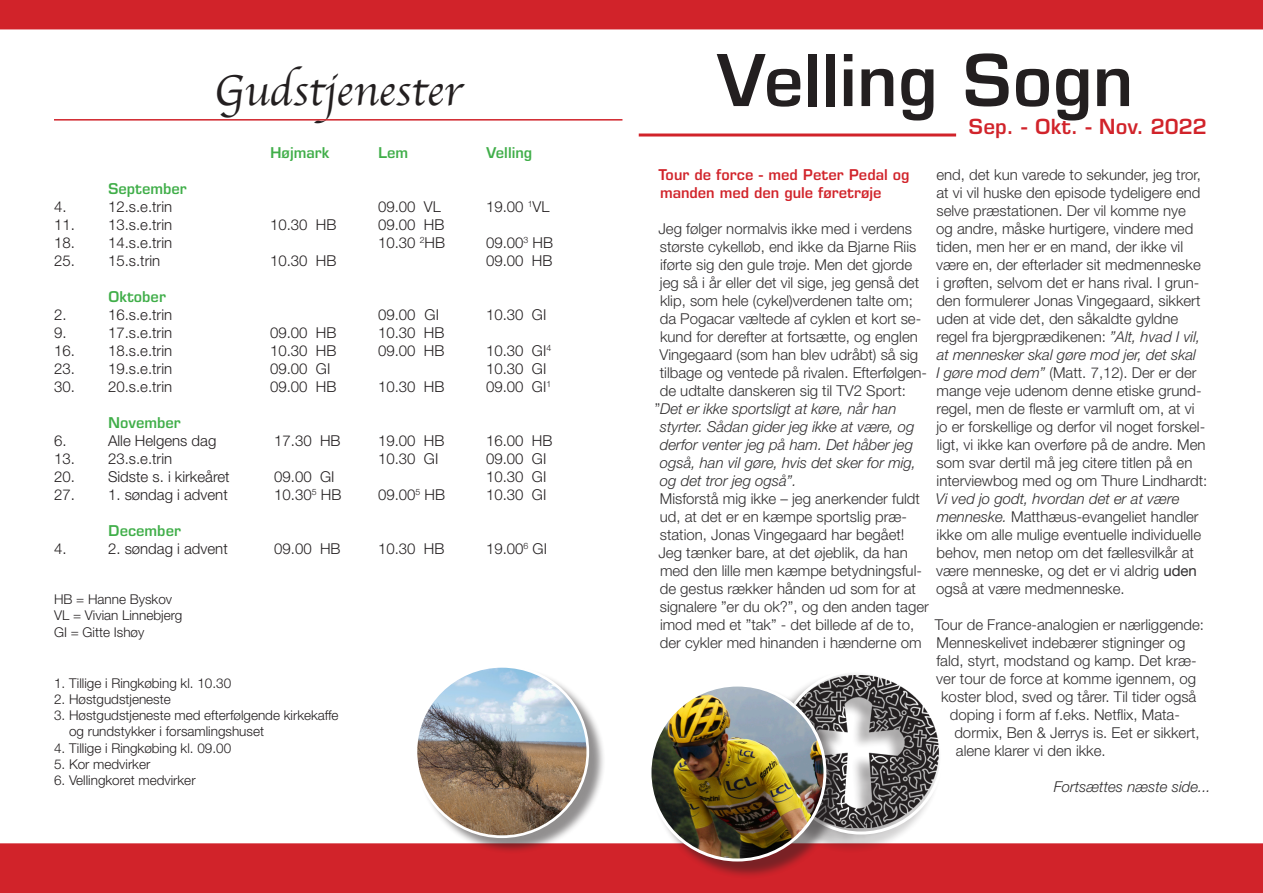
<style>
.page{position:relative;width:1263px;height:893px;background:#fff}
.page>*{position:absolute;margin:0;border:0;box-sizing:border-box;transform-origin:0 0}
.Velling_sogn{font:600 72px "Eurostile LT Std";color:#231f20}
.t1{font:45px "Apple Chancery";color:#231f20}
.udgivelse{font:600 21px "Eurostile LT Std";color:#d1232a}
.Brødtekst{font:300 15px/18px "Helvetica Neue LT Std";color:#312f30}
.t2{font:300 15px "Helvetica Neue LT Std";color:#231f20}
.Brødtekst-2{font:italic 300 15px "Helvetica Neue LT Std";color:#312f30}
.Brødtekst-3{font:600 15px/18px "Eurostile LT Std";color:#d1232a}
.t3{font:600 15px "Eurostile LT Std";color:#40ae49}
.side_1_info{font:300 13.5px/16.2px "Helvetica Neue LT Std";color:#231f20}
.s1{font-style:normal}
.s2{font-style:italic}
.s3{font-weight:400}
</style>
<div class="page">
<hr style="left:54px;top:119px;width:568px;height:2px;background:#d1232a">
<div style="left:0;top:843px;width:1263px;height:50px;background:#d1232a"></div>
<hr style="left:639px;top:134px;width:317px;height:3px;background:#d1232a">
<div style="left:0;top:0;width:1263px;height:29px;background:#d1232a"></div>
<div style="left:417px;top:667px;width:189px;height:187px;background:#231f20;opacity:.5"></div>
<img style="left:417px;top:667px;width:171px;height:168px">
<div style="left:760px;top:671px;width:182px;height:182px;background:#231f20;opacity:.5"></div>
<img style="left:779px;top:675px;width:163px;height:153px">
<div style="left:651px;top:686px;width:193px;height:193px;background:#231f20;opacity:.5"></div>
<img style="left:650px;top:685px;width:175px;height:175px;border-radius:87px">
<p class="t1" style="left:214px;top:54px;width:249px">Gudstjenester</p>
<p class="t3" style="left:108px;top:179px;width:80px">September</p>
<p class="t3" style="left:270px;top:143px;width:61px">Højmark</p>
<p class="t3" style="left:378px;top:143px;width:31px">Lem</p>
<p class="t3" style="left:486px;top:143px;width:48px">Velling</p>
<p class="t2" style="left:54px;top:197px;width:14px">4.</p>
<p class="t2" style="left:108px;top:197px;width:66px">12.s.e.trin</p>
<p class="t2" style="left:378px;top:197px;width:64px">09.00 VL</p>
<p class="t2" style="left:486px;top:197px;width:65px">19.00 <sup>1</sup>VL</p>
<p class="t2" style="left:54px;top:215px;width:120px">11. 13.s.e.trin</p>
<p class="t2" style="left:270px;top:215px;width:68px">10.30 HB</p>
<p class="t2" style="left:378px;top:215px;width:68px">09.00 HB</p>
<p class="t2" style="left:54px;top:233px;width:120px">18. 14.s.e.trin</p>
<p class="t2" style="left:378px;top:233px;width:69px">10.30 <sup>2</sup>HB</p>
<p class="t2" style="left:486px;top:233px;width:69px">09.00<sup>3</sup> HB</p>
<p class="t2" style="left:54px;top:251px;width:108px">25. 15.s.trin</p>
<p class="t2" style="left:270px;top:251px;width:68px">10.30 HB</p>
<p class="t2" style="left:486px;top:251px;width:68px">09.00 HB</p>
<p class="t3" style="left:108px;top:287px;width:60px">Oktober</p>
<p class="t2" style="left:54px;top:305px;width:14px">2.</p>
<p class="t2" style="left:108px;top:305px;width:66px">16.s.e.trin</p>
<p class="t2" style="left:378px;top:305px;width:63px">09.00 GI</p>
<p class="t2" style="left:486px;top:305px;width:62px">10.30 GI</p>
<p class="t2" style="left:54px;top:323px;width:14px">9.</p>
<p class="t2" style="left:108px;top:323px;width:66px">17.s.e.trin</p>
<p class="t2" style="left:270px;top:323px;width:68px">09.00 HB</p>
<p class="t2" style="left:378px;top:323px;width:68px">10.30 HB</p>
<p class="t2" style="left:54px;top:341px;width:120px">16. 18.s.e.trin</p>
<p class="t2" style="left:270px;top:341px;width:68px">10.30 HB</p>
<p class="t2" style="left:378px;top:341px;width:68px">09.00 HB</p>
<p class="t2" style="left:486px;top:341px;width:67px">10.30 GI<sup>4</sup></p>
<p class="t2" style="left:54px;top:359px;width:120px">23. 19.s.e.trin</p>
<p class="t2" style="left:270px;top:359px;width:62px">09.00 GI</p>
<p class="t2" style="left:486px;top:359px;width:62px">10.30 GI</p>
<p class="t2" style="left:54px;top:377px;width:120px">30. 20.s.e.trin</p>
<p class="t2" style="left:270px;top:377px;width:68px">09.00 HB</p>
<p class="t2" style="left:378px;top:377px;width:68px">10.30 HB</p>
<p class="t2" style="left:486px;top:377px;width:67px">09.00 GI<sup>1</sup></p>
<p class="t3" style="left:108px;top:413px;width:74px">November</p>
<p class="t2" style="left:54px;top:431px;width:14px">6.</p>
<p class="t2" style="left:108px;top:431px;width:110px">Alle Helgens dag</p>
<p class="t2" style="left:274px;top:431px;width:68px">17.30 HB</p>
<p class="t2" style="left:378px;top:431px;width:68px">19.00 HB</p>
<p class="t2" style="left:486px;top:431px;width:68px">16.00 HB</p>
<p class="t2" style="left:54px;top:449px;width:120px">13. 23.s.e.trin</p>
<p class="t2" style="left:378px;top:449px;width:62px">10.30 GI</p>
<p class="t2" style="left:486px;top:449px;width:62px">09.00 GI</p>
<p class="t2" style="left:54px;top:467px;width:177px">20. Sidste s. i kirkeåret</p>
<p class="t2" style="left:274px;top:467px;width:62px">09.00 GI</p>
<p class="t2" style="left:486px;top:467px;width:62px">10.30 GI</p>
<p class="t2" style="left:54px;top:485px;width:175px">27. 1. søndag i advent</p>
<p class="t2" style="left:274px;top:485px;width:69px">10.30<sup>5</sup> HB</p>
<p class="t2" style="left:378px;top:485px;width:69px">09.00<sup>5</sup> HB</p>
<p class="t2" style="left:486px;top:485px;width:62px">10.30 GI</p>
<p class="t3" style="left:108px;top:521px;width:75px">December</p>
<p class="t2" style="left:54px;top:539px;width:14px">4.</p>
<p class="t2" style="left:108px;top:539px;width:121px">2. søndag i advent</p>
<p class="t2" style="left:274px;top:539px;width:68px">09.00 HB</p>
<p class="t2" style="left:378px;top:539px;width:68px">10.30 HB</p>
<p class="t2" style="left:486px;top:539px;width:63px">19.00<sup>6</sup> GI</p>
<p class="side_1_info" style="left:54px;top:591px;width:120px">HB = Hanne Byskov</p>
<p class="side_1_info" style="left:54px;top:607px;width:130px">VL = Vivian Linnebjerg<br>GI = Gitte Ishøy</p>
<p class="side_1_info" style="left:54px;top:675px;width:179px">1. Tillige i Ringkøbing kl. 10.30</p>
<p class="side_1_info" style="left:54px;top:691px;width:118px">2. Høstgudstjeneste</p>
<p class="side_1_info" style="left:69px;top:707px;width:271px;text-indent:-15px">3. Høstgudstjeneste med efterfølgende kirkekaffe og rundstykker i forsamlingshuset</p>
<p class="side_1_info" style="left:54px;top:739px;width:179px">4. Tillige i Ringkøbing kl. 09.00</p>
<p class="side_1_info" style="left:54px;top:756px;width:98px">5. Kor medvirker</p>
<p class="side_1_info" style="left:54px;top:772px;width:143px">6. Vellingkoret medvirker</p>
<p class="Velling_sogn" style="left:716px;top:37px;width:419px">Velling Sogn</p>
<p class="udgivelse" style="left:968px;top:114px;width:240px">Sep. - Okt. - Nov. 2022</p>
<p class="Brødtekst-3" style="left:658px;top:165px;width:252px">Tour de force - med Peter Pedal og manden med den gule føretrøje</p>
<p class="Brødtekst" style="left:658px;top:219px;width:255px">Jeg følger normalvis ikke med i verdens</p>
<p class="Brødtekst" style="left:660px;top:237px;width:258px">største cykelløb, end ikke da Bjarne Riis</p>
<p class="Brødtekst" style="left:660px;top:255px;width:254px">iførte sig den gule trøje. Men det gjorde</p>
<p class="Brødtekst" style="left:660px;top:273px;width:261px">jeg så i år eller det vil sige, jeg genså det</p>
<p class="Brødtekst" style="left:660px;top:291px;width:254px">klip, som hele (cykel)verdenen talte om;</p>
<p class="Brødtekst" style="left:660px;top:309px;width:263px">da Pogacar væltede af cyklen et kort se-</p>
<p class="Brødtekst" style="left:660px;top:327px;width:259px">kund for derefter at fortsætte, og englen</p>
<p class="Brødtekst" style="left:659px;top:345px;width:260px">Vingegaard (som han blev udråbt) så sig</p>
<p class="Brødtekst" style="left:660px;top:363px;width:269px">tilbage og ventede på rivalen. Efterfølgen-</p>
<p class="Brødtekst" style="left:660px;top:381px;width:248px">de udtalte danskeren sig til TV2 Sport:</p>
<p class="Brødtekst-2" style="left:655px;top:400px;width:243px"><span class="s1">”</span>Det er ikke sportsligt at køre, når han</p>
<p class="Brødtekst-2" style="left:660px;top:418px;width:256px">styrter. Sådan gider jeg ikke at være, og</p>
<p class="Brødtekst-2" style="left:660px;top:436px;width:255px">derfor venter jeg på ham. Det håber jeg</p>
<p class="Brødtekst-2" style="left:660px;top:454px;width:258px">også, han vil gøre, hvis det sker for mig,</p>
<p class="Brødtekst-2" style="left:660px;top:472px;width:138px">og det tror jeg også”.</p>
<p class="Brødtekst" style="left:658px;top:489px;width:272px">Misforstå mig ikke – jeg anerkender fuldt ud, at det er en kæmpe sportslig præ&shy;station, Jonas Vingegaard har begået!<br>Jeg tænker bare, at det øjeblik, da han med den lille men kæmpe betydningsful&shy;de gestus rækker hånden ud som for at signalere ”er du ok?”, og den anden tager imod med et ”tak” - det billede af de to, der cykler med hinanden i hænderne om</p>
<p class="Brødtekst" style="left:936px;top:165px;width:273px">end, det kun varede to sekunder, jeg tror, at vi vil huske den episode tydeligere end selve præstationen. Der vil komme nye<br>og andre, måske hurtigere, vindere med tiden, men her er en mand, der ikke vil være en, der efterlader sit medmenneske<br>i grøften, selvom det er hans rival. I grun&shy;den formulerer Jonas Vingegaard, sikkert uden at vide det, den såkaldte gyldne regel fra bjergprædikenen: <span class="s2">”Alt, hvad I vil, at mennesker skal gøre mod jer, det skal<br>I gøre mod dem”</span> (Matt. 7,12). Der er der mange veje udenom denne etiske grund&shy;regel, men de fleste er varmluft om, at vi jo er forskellige og derfor vil noget forskel&shy;ligt, vi ikke kan overføre på de andre. Men som svar dertil må jeg citere titlen på en interviewbog med og om Thure Lindhardt:<br><span class="s2">Vi ved jo godt, hvordan det er at være menneske.</span> Matthæus-evangeliet handler ikke om alle mulige eventuelle individuelle behov, men netop om det fællesvilkår at være menneske, og det er vi aldrig <span class="s3">uden </span>også at være medmenneske.</p>
<p class="Brødtekst" style="left:935px;top:615px;width:271px">Tour de France-analogien er nærliggende:</p>
<p class="Brødtekst" style="left:936px;top:633px;width:250px">Menneskelivet indebærer stigninger og</p>
<p class="Brødtekst" style="left:936px;top:651px;width:262px">fald, styrt, modstand og kamp. Det kræ-</p>
<p class="Brødtekst" style="left:936px;top:669px;width:261px">ver tour de force at komme igennem, og</p>
<p class="Brødtekst" style="left:941px;top:687px;width:257px">koster blod, sved og tårer. Til tider også</p>
<p class="Brødtekst" style="left:950px;top:705px;width:232px">doping i form af f.eks. Netflix, Mata-</p>
<p class="Brødtekst" style="left:954px;top:723px;width:247px">dormix, Ben &amp; Jerrys is. Eet er sikkert,</p>
<p class="Brødtekst" style="left:956px;top:741px;width:151px">alene klarer vi den ikke.</p>
<p class="Brødtekst-2" style="left:1054px;top:778px;width:158px">Fortsættes næste side...</p>
</div>
